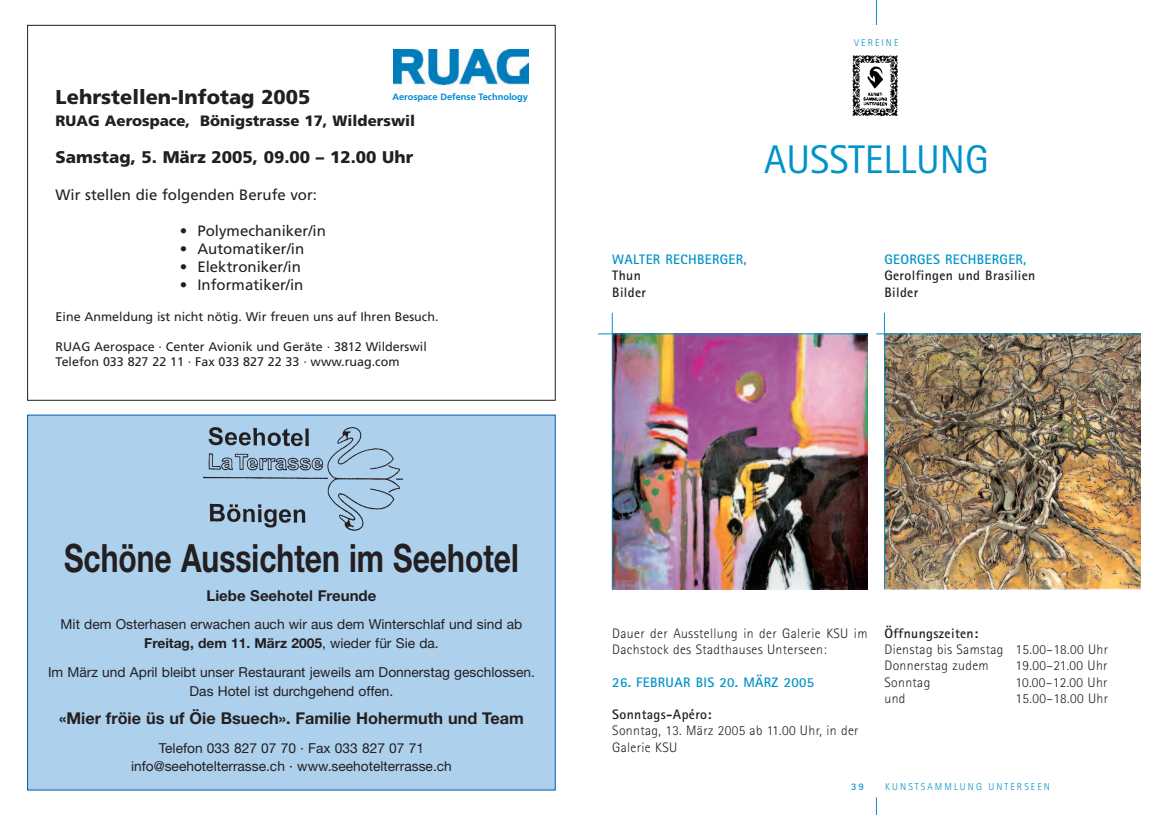
<style>
.page{position:relative;width:1170px;height:815px;background:#fff}
.page>*{position:absolute;margin:0;border:0;box-sizing:border-box;transform-origin:0 0}
.t1{font:40px "Rotis Sans Serif";color:#0092c8}
.t2{font:700 39px "Helvetica Neue";color:#231f20;scale:.77 1}
.t3{font:900 20px "Frutiger";color:#231f20}
.t4{font:900 16.88px "Frutiger";color:#231f20}
.t5{font:700 16.25px "Helvetica Neue";color:#231f20}
.t6{font:15px "Frutiger";color:#231f20}
.t7{font:900 15px "Frutiger";color:#231f20}
.t8{font:700 15px "Helvetica Neue";color:#231f20}
.t9{font:13.75px/18.8px "Helvetica Neue";color:#231f20;text-align:center}
.t10{font:300 13.75px/16.2px "Rotis Sans Serif";letter-spacing:.025em;color:#231f20}
.t11{font:700 13.75px/16.2px "Rotis Sans Serif";letter-spacing:.025em;color:#231f20}
.t12{font:700 13.75px "Rotis Sans Serif";letter-spacing:.025em;color:#0092c8}
.t13{font:12.5px/15px "Frutiger";color:#231f20}
.t14{font:300 10px "Rotis Sans Serif";letter-spacing:.2em;color:#0092c8}
.t15{font:700 10px "Rotis Sans Serif";color:#0092c8}
.t16{font:700 9.25px "Frutiger";color:#0089d0}
.s1{font-weight:700}
</style>
<div class="page">
<img style="left:393px;top:50px;width:135px;height:39px">
<div style="left:28px;top:415px;width:527px;height:375px;background:#add0ed"></div>
<img style="left:204px;top:427px;width:198px;height:104px">
<svg style="left:876px;top:0;width:1px;height:25px"></svg>
<svg style="left:876px;top:797px;width:1px;height:18px"></svg>
<img style="left:852px;top:55px;width:46px;height:61px">
<img style="left:613px;top:335px;width:254px;height:254px">
<img style="left:885px;top:335px;width:255px;height:254px">
<hr style="left:598px;top:334px;width:269px;height:1px;background:#0092c8">
<hr style="left:876px;top:334px;width:264px;height:1px;background:#0092c8">
<hr style="left:612px;top:313px;width:1px;height:276px;background:#0092c8">
<hr style="left:884px;top:313px;width:1px;height:276px;background:#0092c8">
<h3 class="t3" style="left:56px;top:89px;width:256px">Lehrstellen-Infotag 2005</h3>
<p class="t16" style="left:392px;top:93px;width:137px">Aerospace Defense Technology</p>
<p class="t7" style="left:56px;top:115px;width:361px">RUAG Aerospace, Bönigstrasse 17, Wilderswil</p>
<p class="t4" style="left:56px;top:151px;width:359px">Samstag, 5. März 2005, 09.00 – 12.00 Uhr</p>
<p class="t6" style="left:56px;top:189px;width:263px">Wir stellen die folgenden Berufe vor:</p>
<p class="t6" style="left:180px;top:225px;width:148px">• Polymechaniker/in</p>
<p class="t6" style="left:180px;top:243px;width:126px">• Automatiker/in</p>
<p class="t6" style="left:180px;top:261px;width:123px">• Elektroniker/in</p>
<p class="t6" style="left:180px;top:279px;width:125px">• Informatiker/in</p>
<p class="t13" style="left:56px;top:310px;width:384px">Eine Anmeldung ist nicht nötig. Wir freuen uns auf Ihren Besuch.</p>
<p class="t13" style="left:56px;top:340px;width:372px">RUAG Aerospace · Center Avionik und Geräte · 3812 Wilderswil<br>Telefon 033 827 22 11 · Fax 033 827 22 33 · www.ruag.com</p>
<h2 class="t2" style="left:64px;top:544px;width:592px">Schöne Aussichten im Seehotel</h2>
<p class="t8" style="left:206px;top:590px;width:171px">Liebe Seehotel Freunde</p>
<p class="t9" style="left:61px;top:616px;width:463px">Mit dem Osterhasen erwachen auch wir aus dem Winterschlaf und sind ab<br><span class="s1">Freitag, dem 11. März 2005</span>, wieder für Sie da.</p>
<p class="t9" style="left:48px;top:664px;width:488px">Im März und April bleibt unser Restaurant jeweils am Donnerstag geschlossen.<br>Das Hotel ist durchgehend offen.</p>
<p class="t5" style="left:59px;top:712px;width:466px">«Mier fröie üs uf Öie Bsuech». Familie Hohermuth und Team</p>
<p class="t9" style="left:131px;top:740px;width:322px">Telefon 033 827 07 70 · Fax 033 827 07 71 info@seehotelterrasse.ch · www.seehotelterrasse.ch</p>
<p class="t14" style="left:854px;top:39px;width:46px">VEREINE</p>
<h1 class="t1" style="left:764px;top:145px;width:226px">AUSSTELLUNG</h1>
<p class="t12" style="left:612px;top:255px;width:136px">WALTER RECHBERGER,</p>
<p class="t11" style="left:612px;top:269px;width:35px">Thun<br>Bilder</p>
<p class="t12" style="left:884px;top:255px;width:143px">GEORGES RECHBERGER,</p>
<p class="t11" style="left:884px;top:269px;width:152px">Gerolfingen und Brasilien<br>Bilder</p>
<p class="t10" style="left:612px;top:626px;width:257px">Dauer der Ausstellung in der Galerie KSU im<br>Dachstock des Stadthauses Unterseen:</p>
<p class="t12" style="left:612px;top:677px;width:203px">26. FEBRUAR BIS 20. MÄRZ 2005</p>
<p class="t11" style="left:612px;top:708px;width:101px">Sonntags-Apéro:</p>
<p class="t10" style="left:612px;top:724px;width:248px">Sonntag, 13. März 2005 ab 11.00 Uhr, in der<br>Galerie KSU</p>
<p class="t11" style="left:884px;top:626px;width:95px">Öffnungszeiten:</p>
<p class="t10" style="left:884px;top:643px;width:225px">Dienstag bis Samstag 15.00–18.00 Uhr<br>Donnerstag zudem</p>
<p class="t10" style="left:1015px;top:659px;width:93px">19.00–21.00 Uhr</p>
<p class="t10" style="left:884px;top:675px;width:47px">Sonntag</p>
<p class="t10" style="left:1015px;top:675px;width:93px">10.00–12.00 Uhr</p>
<p class="t10" style="left:884px;top:691px;width:23px">und</p>
<p class="t10" style="left:1015px;top:691px;width:94px">15.00–18.00 Uhr</p>
<p class="t15" style="left:851px;top:783px;width:14px">39</p>
<p class="t14" style="left:885px;top:783px;width:166px">KUNSTSAMMLUNG UNTERSEEN</p>
</div>
